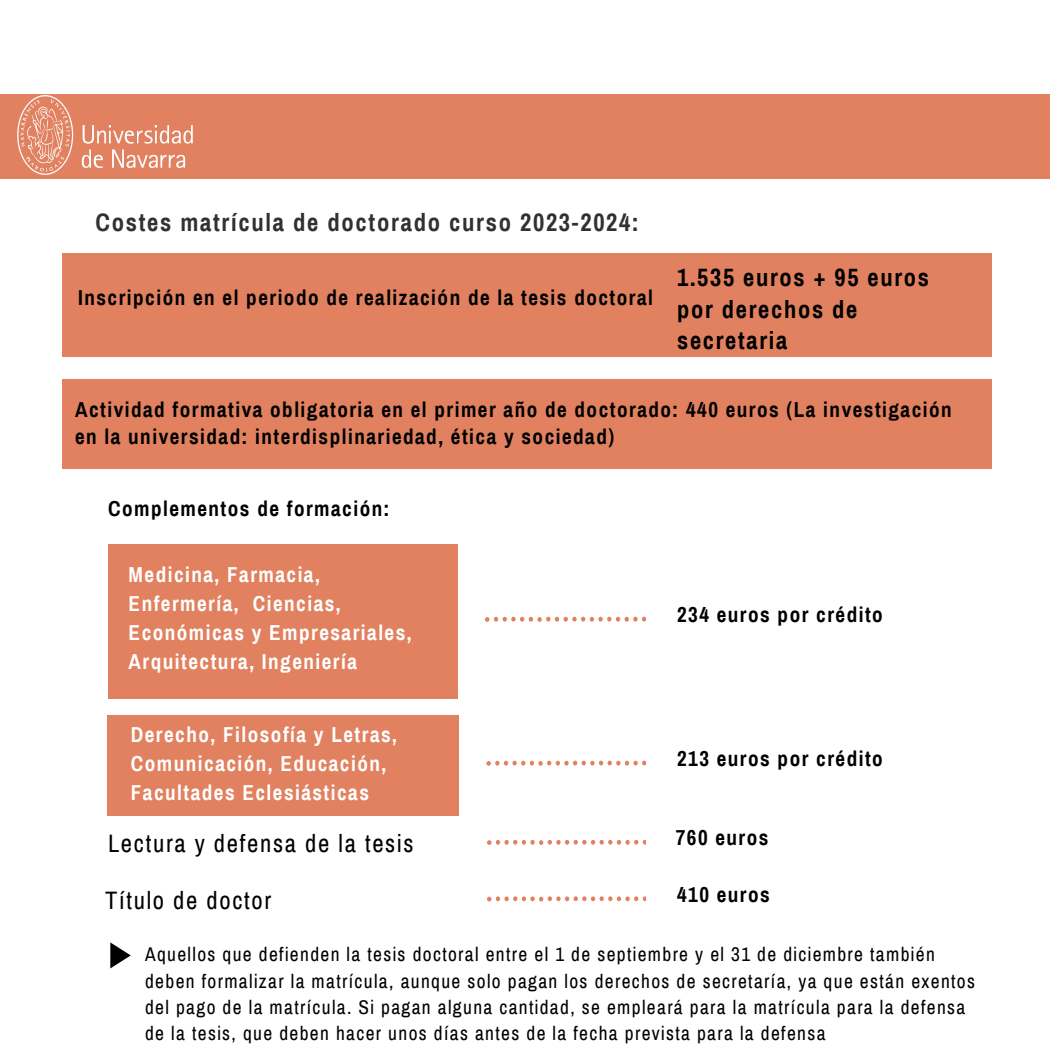
<style>
.page{position:relative;width:1050px;height:1050px;background:#fff}
.page>*{position:absolute;margin:0;border:0;box-sizing:border-box;transform-origin:0 0}
.t1{font:700 24.68px "Archivo Narrow";letter-spacing:.07em;color:#313131}
.t2{font:24.68px "Archivo Narrow";letter-spacing:.07em;color:#000}
.t3{font:700 24.5px/31.5px "Archivo Narrow";letter-spacing:.07em;color:#000}
.t4{font:700 21.18px/26.2px "Archivo Narrow";letter-spacing:.07em;color:#000}
.t5{font:700 21.18px/28.9px "Archivo Narrow";letter-spacing:.07em;color:#fff}
.t6{font:19.43px/26.2px "Archivo Narrow";letter-spacing:.07em;color:#000}
</style>
<div class="page">
<div style="left:0;top:94px;width:1050px;height:84px;background:#e18160"></div>
<svg style="left:485px;top:617px;width:161px;height:5px"></svg>
<div style="left:112px;top:545px;width:341px;height:154px;background:#e18160"></div>
<div style="left:108px;top:545px;width:11px;height:154px;background:#e18160"></div>
<div style="left:447px;top:545px;width:10px;height:154px;background:#e18160"></div>
<svg style="left:487px;top:761px;width:159px;height:5px"></svg>
<svg style="left:487px;top:840px;width:159px;height:5px"></svg>
<svg style="left:487px;top:896px;width:159px;height:5px"></svg>
<div style="left:111px;top:716px;width:343px;height:100px;background:#e18160"></div>
<div style="left:107px;top:716px;width:10px;height:100px;background:#e18160"></div>
<div style="left:448px;top:716px;width:11px;height:100px;background:#e18160"></div>
<svg style="left:110px;top:942px;width:21px;height:26px"></svg>
<div style="left:62px;top:254px;width:930px;height:102px;background:#e18160"></div>
<img style="left:17px;top:95px;width:176px;height:80px">
<div style="left:62px;top:379px;width:930px;height:89px;background:#e18160"></div>
<p class="t1" style="left:95px;top:209px;width:545px">Costes matrícula de doctorado curso 2023-2024:</p>
<p class="t4" style="left:78px;top:285px;width:576px">Inscripción en el periodo de realización de la tesis doctoral</p>
<p class="t3" style="left:677px;top:262px;width:254px">1.535 euros + 95 euros por derechos de secretaria</p>
<p class="t4" style="left:75px;top:397px;width:878px">Actividad formativa obligatoria en el primer año de doctorado: 440 euros (La investigación en la universidad: interdisplinariedad, ética y sociedad)</p>
<p class="t4" style="left:108px;top:496px;width:283px">Complementos de formación:</p>
<p class="t5" style="left:129px;top:561px;width:285px">Medicina, Farmacia,<br>Enfermería, Ciencias,<br>Económicas y Empresariales,<br>Arquitectura, Ingeniería</p>
<p class="t4" style="left:677px;top:602px;width:207px">234 euros por crédito</p>
<p class="t5" style="left:131px;top:720px;width:268px">Derecho, Filosofía y Letras,<br>Comunicación, Educación,<br>Facultades Eclesiásticas</p>
<p class="t2" style="left:108px;top:831px;width:307px">Lectura y defensa de la tesis</p>
<p class="t2" style="left:105px;top:887px;width:168px">Título de doctor</p>
<p class="t6" style="left:145px;top:942px;width:831px">Aquellos que defienden la tesis doctoral entre el 1 de septiembre y el 31 de diciembre también deben formalizar la matrícula, aunque solo pagan los derechos de secretaría, ya que están exentos del pago de la matrícula. Si pagan alguna cantidad, se empleará para la matrícula para la defensa de la tesis, que deben hacer unos días antes de la fecha prevista para la defensa</p>
<p class="t4" style="left:677px;top:746px;width:207px">213 euros por crédito</p>
<p class="t4" style="left:676px;top:825px;width:94px">760 euros</p>
<p class="t4" style="left:677px;top:882px;width:94px">410 euros</p>
</div>
